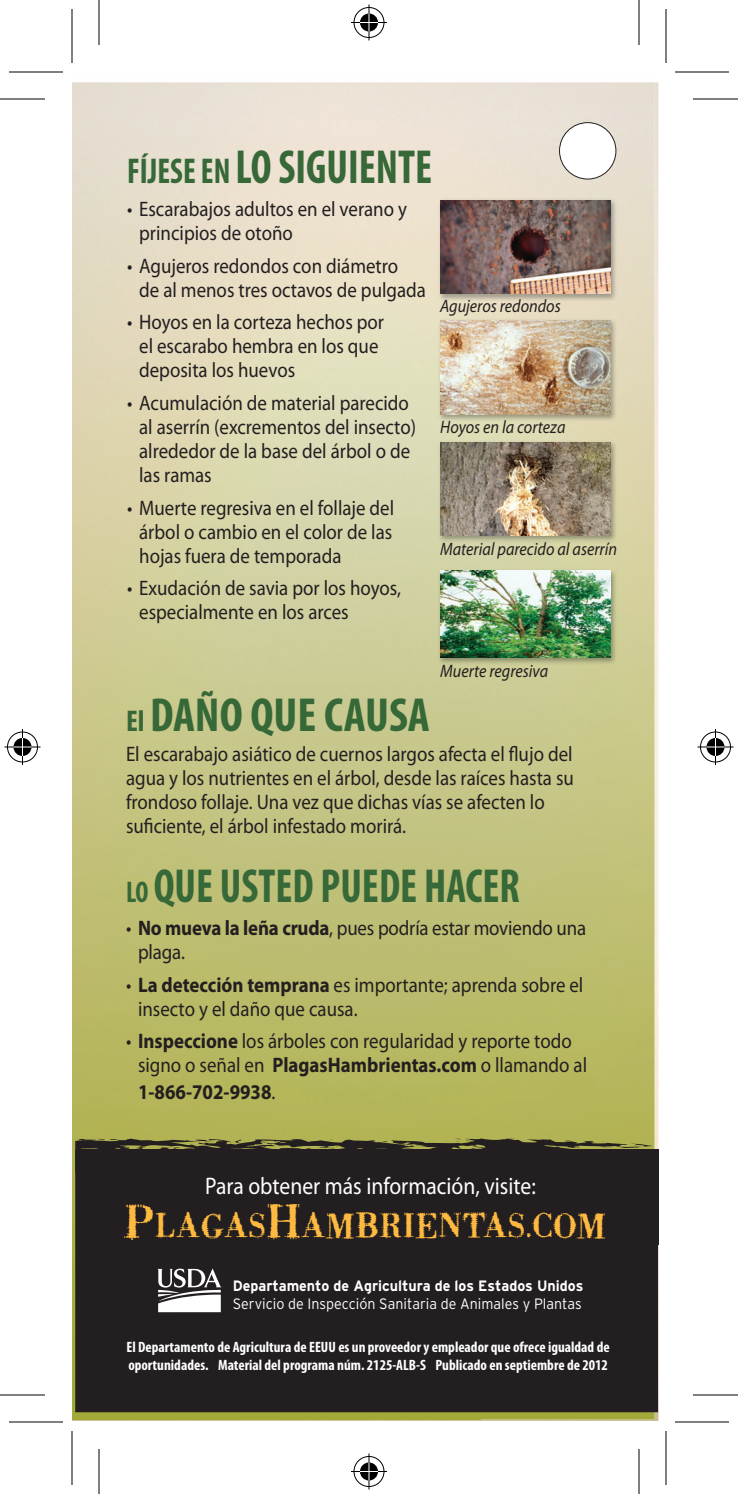
<style>
.page{position:relative;width:738px;height:1494px;background:#fff}
.page>*{position:absolute;margin:0;border:0;box-sizing:border-box;transform-origin:0 0}
.t1{font:700 condensed 48px "Myriad Pro";color:#376838;scale:.9 1}
.t2{font:700 condensed 48px "Myriad Pro";color:#376838}
.t3{font:39px "Badoni";letter-spacing:.015em;color:#fdb940;scale:.9 1}
.t4{font:24px "Myriad Pro";color:#fff;scale:.9 1}
.t5{font:21px/24px "Myriad Pro";color:#231f20;scale:.9 1}
.t6{font:700 21px "Myriad Pro";color:#231f20;scale:.9 1}
.t7{font:italic 18px "Myriad Pro";color:#231f20;scale:.9 1}
.t8{font:700 condensed 15px/18px "Myriad Pro";color:#fff}
.t9{font:300 15px "Interstate";color:#fff;scale:.95 1}
.t10{font:700 15px "Interstate";color:#fff;scale:.95 1}
.s1{font-size:36px}
.s2{font-size:30px}
.s3{font-weight:700}
.s4{font-weight:400}
.s5{font-size:54px}
</style>
<div class="page">
<img style="left:72px;top:82px;width:583px;height:1338px">
<div style="left:560px;top:123px;width:56px;height:56px;background:#fff;border-radius:50%"></div>
<div style="left:559px;top:122px;width:57px;height:57px;border:1px solid #231f20;border-radius:50%"></div>
<img style="left:438px;top:440px;width:180px;height:103px">
<img style="left:440px;top:443px;width:171px;height:93px">
<img style="left:438px;top:197px;width:180px;height:103px">
<img style="left:440px;top:200px;width:171px;height:94px">
<img style="left:438px;top:318px;width:180px;height:103px">
<img style="left:440px;top:321px;width:170px;height:93px">
<img style="left:438px;top:568px;width:180px;height:97px">
<img style="left:441px;top:571px;width:170px;height:87px">
<svg style="left:75px;top:1138px;width:583px;height:12px;background:#5c5a35"></svg>
<svg style="left:455px;top:1139px;width:6px;height:3px"></svg>
<svg style="left:379px;top:1141px;width:14px;height:3px"></svg>
<svg style="left:328px;top:1146px;width:9px;height:4px"></svg>
<svg style="left:268px;top:1147px;width:44px;height:3px"></svg>
<svg style="left:229px;top:1140px;width:16px;height:4px"></svg>
<svg style="left:195px;top:1140px;width:18px;height:2px"></svg>
<svg style="left:93px;top:1139px;width:13px;height:1px"></svg>
<svg style="left:619px;top:1143px;width:37px;height:7px"></svg>
<div style="left:76px;top:1150px;width:581px;height:262px;background:#231f20"></div>
<div style="left:75px;top:1150px;width:583px;height:262px;border:1px solid #231f20"></div>
<svg style="left:157px;top:1268px;width:65px;height:44px"></svg>
<hr style="left:0;top:98px;width:45px;height:2px;background:#000">
<hr style="left:693px;top:98px;width:45px;height:2px;background:#000">
<hr style="left:0;top:1394px;width:45px;height:2px;background:#000">
<hr style="left:693px;top:1394px;width:45px;height:2px;background:#000">
<hr style="left:98px;top:0;width:2px;height:45px;background:#000">
<hr style="left:98px;top:1449px;width:2px;height:45px;background:#000">
<hr style="left:638px;top:0;width:2px;height:45px;background:#000">
<hr style="left:638px;top:1449px;width:2px;height:45px;background:#000">
<hr style="left:9px;top:71px;width:54px;height:2px;background:#000">
<hr style="left:675px;top:71px;width:54px;height:2px;background:#000">
<hr style="left:9px;top:1421px;width:54px;height:2px;background:#000">
<hr style="left:675px;top:1421px;width:54px;height:2px;background:#000">
<hr style="left:71px;top:9px;width:2px;height:54px;background:#000">
<hr style="left:71px;top:1431px;width:2px;height:54px;background:#000">
<hr style="left:665px;top:9px;width:2px;height:54px;background:#000">
<hr style="left:665px;top:1431px;width:2px;height:54px;background:#000">
<div style="left:352px;top:6px;width:34px;height:33px;border:4px solid #fff;border-radius:50%"></div>
<hr style="left:351px;top:21px;width:36px;height:3px;background:#fff">
<hr style="left:367px;top:4px;width:4px;height:36px;background:#fff">
<div style="left:358px;top:12px;width:22px;height:21px;border:4px solid #fff;border-radius:50%"></div>
<div style="left:354px;top:7px;width:30px;height:31px;border:1px solid #000;border-radius:50%"></div>
<hr style="left:351px;top:22px;width:36px;height:1px;background:#000">
<hr style="left:368px;top:4px;width:2px;height:36px;background:#000">
<svg style="left:360px;top:14px;width:18px;height:18px"></svg>
<div style="left:352px;top:1455px;width:34px;height:33px;border:4px solid #fff;border-radius:50%"></div>
<hr style="left:351px;top:1470px;width:36px;height:3px;background:#fff">
<hr style="left:367px;top:1454px;width:4px;height:36px;background:#fff">
<div style="left:358px;top:1461px;width:22px;height:21px;border:4px solid #fff;border-radius:50%"></div>
<div style="left:354px;top:1456px;width:30px;height:31px;border:1px solid #000;border-radius:50%"></div>
<hr style="left:351px;top:1471px;width:36px;height:1px;background:#000">
<hr style="left:368px;top:1454px;width:2px;height:36px;background:#000">
<svg style="left:360px;top:1462px;width:18px;height:18px"></svg>
<div style="left:6px;top:730px;width:33px;height:34px;border:4px solid #fff;border-radius:50%"></div>
<hr style="left:4px;top:745px;width:36px;height:4px;background:#fff">
<hr style="left:21px;top:729px;width:3px;height:36px;background:#fff">
<div style="left:12px;top:736px;width:21px;height:22px;border:4px solid #fff;border-radius:50%"></div>
<div style="left:7px;top:732px;width:31px;height:30px;border:1px solid #000;border-radius:50%"></div>
<hr style="left:4px;top:746px;width:36px;height:2px;background:#000">
<hr style="left:22px;top:729px;width:1px;height:36px;background:#000">
<svg style="left:14px;top:738px;width:18px;height:18px"></svg>
<div style="left:699px;top:730px;width:33px;height:34px;border:4px solid #fff;border-radius:50%"></div>
<hr style="left:698px;top:745px;width:36px;height:4px;background:#fff">
<hr style="left:714px;top:729px;width:3px;height:36px;background:#fff">
<div style="left:705px;top:736px;width:21px;height:22px;border:4px solid #fff;border-radius:50%"></div>
<div style="left:700px;top:732px;width:31px;height:30px;border:1px solid #000;border-radius:50%"></div>
<hr style="left:698px;top:746px;width:36px;height:2px;background:#000">
<hr style="left:715px;top:729px;width:1px;height:36px;background:#000">
<svg style="left:706px;top:738px;width:18px;height:18px"></svg>
<h1 class="t1" style="left:127px;top:137px;width:340px"><span class="s1">FÍJESE EN</span> LO SIGUIENTE</h1>
<p class="t5" style="left:139px;top:197px;width:299px;text-indent:-12px">• Escarabajos adultos en el verano y principios de otoño</p>
<p class="t5" style="left:139px;top:253px;width:320px;text-indent:-12px">• Agujeros redondos con diámetro<br>de al menos tres octavos de pulgada</p>
<p class="t5" style="left:139px;top:310px;width:274px;text-indent:-12px">• Hoyos en la corteza hechos por el escarabo hembra en los que deposita los huevos</p>
<p class="t5" style="left:139px;top:391px;width:309px;text-indent:-12px">• Acumulación de material parecido al aserrín (excrementos del insecto) alrededor de la base del árbol o de las ramas</p>
<p class="t5" style="left:139px;top:495px;width:285px;text-align:justify;text-indent:-12px">• Muerte regresiva en el follaje del árbol o cambio en el color de las hojas fuera de temporada</p>
<p class="t5" style="left:139px;top:576px;width:292px;text-indent:-12px">• Exudación de savia por los hoyos, especialmente en los arces</p>
<p class="t7" style="left:440px;top:295px;width:135px">Agujeros redondos</p>
<p class="t7" style="left:440px;top:416px;width:141px">Hoyos en la corteza</p>
<p class="t7" style="left:440px;top:537px;width:198px">Material parecido al aserrín</p>
<p class="t7" style="left:440px;top:659px;width:121px">Muerte regresiva</p>
<h1 class="t2" style="left:126px;top:685px;width:305px"><span class="s2">El</span> DAÑO QUE CAUSA</h1>
<p class="t5" style="left:126px;top:742px;width:499px">El escarabajo asiático de cuernos largos afecta el flujo del agua y los nutrientes en el árbol, desde las raíces hasta su frondoso follaje. Una vez que dichas vías se afecten lo suficiente, el árbol infestado morirá.</p>
<h1 class="t1" style="left:126px;top:856px;width:439px"><span class="s2">LO</span> QUE USTED PUEDE HACER</h1>
<p class="t5" style="left:138px;top:916px;width:499px;text-indent:-12px">• <span class="s3">No mueva la leña cruda</span>, pues podría estar moviendo una plaga.</p>
<p class="t5" style="left:138px;top:972px;width:496px;text-indent:-12px">• <span class="s3">La detección temprana</span> es importante; aprenda sobre el insecto y el daño que causa.</p>
<p class="t5" style="left:138px;top:1029px;width:501px;text-indent:-12px">• <span class="s3">Inspeccione</span> los árboles con regularidad y reporte todo signo o señal en <span class="s3">PlagasHambrientas.com</span> o llamando al</p>
<p class="t6" style="left:138px;top:1078px;width:154px">1-866-702-9938<span class="s4">.</span></p>
<p class="t4" style="left:205px;top:1171px;width:369px">Para obtener más información, visite:</p>
<h2 class="t3" style="left:124px;top:1203px;width:537px"><span class="s5">P</span>LAGAS<span class="s5">H</span>AMBRIENTAS.COM</h2>
<p class="t10" style="left:233px;top:1278px;width:371px">Departamento de Agricultura de los Estados Unidos</p>
<p class="t9" style="left:233px;top:1296px;width:369px">Servicio de Inspección Sanitaria de Animales y Plantas</p>
<p class="t8" style="left:127px;top:1337px;width:485px">El Departamento de Agricultura de EEUU es un proveedor y empleador que ofrece igualdad de oportunidades. Material del programa núm. 2125-ALB-S Publicado en septiembre de 2012</p>
</div>
